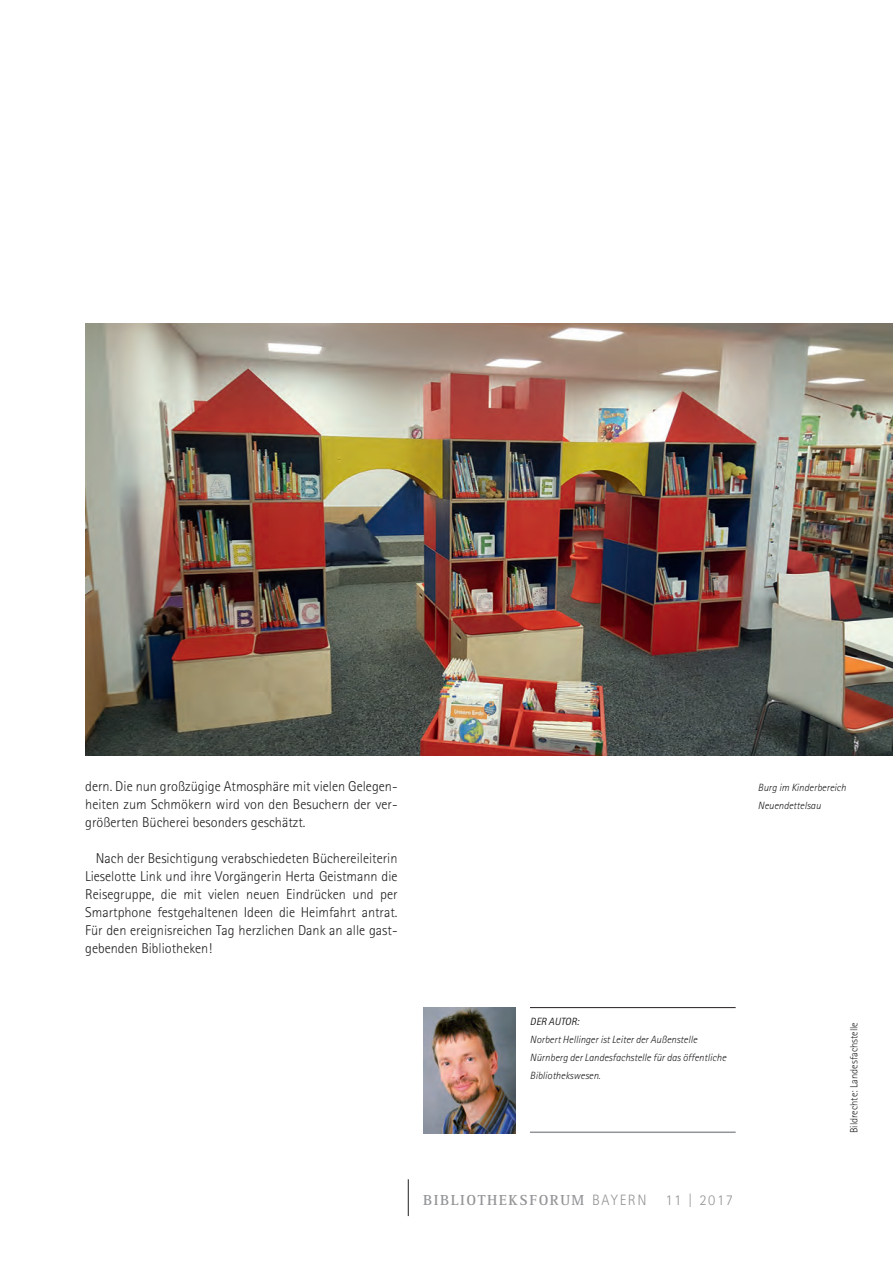
<style>
.page{position:relative;width:893px;height:1263px;background:#fff}
.page>*{position:absolute;margin:0;border:0;box-sizing:border-box;transform-origin:0 0}
.t1{font:700 15px "Rotis Serif Std";letter-spacing:.1em;color:#939598}
.t2{font:300 15px "Rotis Sans Serif Std";letter-spacing:.1em;color:#939598}
.t3{font:300 14.25px/18px "Rotis Sans Serif Std";color:#231f20;text-align:justify}
.t4{font:italic 300 10.5px/18px "Rotis Sans Serif Std";color:#231f20}
.t5{font:300 10.5px "Rotis Sans Serif Std";color:#231f20}
.t6{font:italic 10.5px "Rotis Sans Serif Std";color:#231f20}
.s1{font-family:"Rotis Sans Serif Std";font-weight:300}
</style>
<div class="page">
<hr style="left:408px;top:1179px;width:1px;height:37px;background:#231f20">
<img style="left:85px;top:323px;width:808px;height:432px">
<hr style="left:530px;top:1007px;width:206px;height:1px;background:#231f20">
<hr style="left:530px;top:1131px;width:206px;height:2px;background:#939598">
<img style="left:423px;top:1007px;width:93px;height:126px">
<p class="t3" style="left:85px;top:779px;width:314px">dern. Die nun großzügige Atmosphäre mit vielen Gelegen&shy;heiten zum Schmökern wird von den Besuchern der ver&shy;größerten Bücherei besonders geschätzt.</p>
<p class="t3" style="left:85px;top:851px;width:314px;text-indent:11px">Nach der Besichtigung verabschiedeten Büchereileiterin Lieselotte Link und ihre Vorgängerin Herta Geistmann die Reisegruppe, die mit vielen neuen Eindrücken und per Smartphone festgehaltenen Ideen die Heimfahrt antrat.<br>Für den ereignisreichen Tag herzlichen Dank an alle gast&shy;gebenden Bibliotheken!</p>
<p class="t6" style="left:530px;top:1018px;width:51px">DER AUTOR:</p>
<p class="t4" style="left:530px;top:1032px;width:198px">Norbert Hellinger ist Leiter der Außenstelle<br>Nürnberg der Landesfachstelle für das öffentliche<br>Bibliothekswesen.</p>
<p class="t1" style="left:423px;top:1195px;width:225px">BIBLIOTHEKSFORUM <span class="s1">BAYERN</span></p>
<p class="t2" style="left:665px;top:1195px;width:69px">11 | 2017</p>
<p class="t4" style="left:758px;top:780px;width:90px">Burg im Kinderbereich<br>Neuendettelsau</p>
<p class="t5" style="left:850px;top:1133px;width:113px;rotate:-90deg">Bildrechte: Landesfachstelle</p>
</div>
